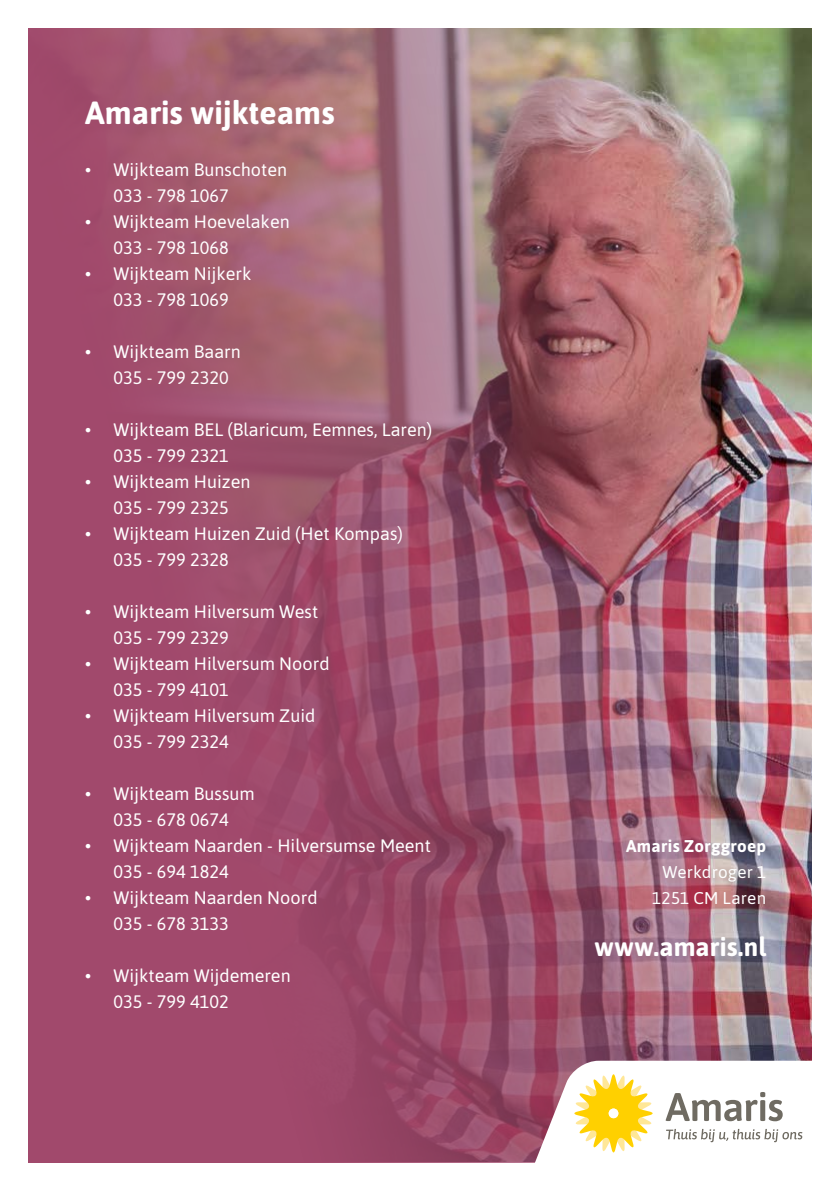
<style>
.page{position:relative;width:840px;height:1191px;background:#fff}
.page>*{position:absolute;margin:0;border:0;box-sizing:border-box;transform-origin:0 0}
.t1{font:700 32px "Asap";color:#fff}
.t2{font:700 26px "Asap";letter-spacing:.005em;color:#fff}
.t3{font:18px/26px "Asap";color:#fff}
.t4{font:17px/26px "Asap";letter-spacing:.01em;color:#fff;text-align:right}
.t5{font:700 17px "Asap";letter-spacing:.02em;color:#fff}
</style>
<div class="page">
<img style="left:711px;top:28px;width:100px;height:1032px">
<img style="left:28px;top:28px;width:683px;height:1134px">
<svg style="left:514px;top:1060px;width:298px;height:103px"></svg>
<svg style="left:574px;top:1074px;width:79px;height:78px"></svg>
<div style="left:608px;top:1108px;width:10px;height:10px;background:#fff;border-radius:50%"></div>
<svg style="left:665px;top:1092px;width:117px;height:29px"></svg>
<svg style="left:665px;top:1128px;width:136px;height:14px"></svg>
<h1 class="t1" style="left:85px;top:90px;width:251px">Amaris wijkteams</h1>
<p class="t3" style="left:113px;top:156px;width:175px;text-indent:-28px">• Wijkteam Bunschoten<br>033 - 798 1067</p>
<p class="t3" style="left:113px;top:208px;width:178px;text-indent:-28px">• Wijkteam Hoevelaken<br>033 - 798 1068</p>
<p class="t3" style="left:85px;top:260px;width:168px;text-align:center">• Wijkteam Nijkerk<br>033 - 798 1069</p>
<p class="t3" style="left:113px;top:338px;width:129px;text-indent:-28px">• Wijkteam Baarn<br>035 - 799 2320</p>
<p class="t3" style="left:113px;top:416px;width:320px;text-indent:-28px">• Wijkteam BEL (Blaricum, Eemnes, Laren)<br>035 - 799 2321</p>
<p class="t3" style="left:85px;top:468px;width:167px;text-align:center">• Wijkteam Huizen<br>035 - 799 2325</p>
<p class="t3" style="left:113px;top:520px;width:291px;text-indent:-28px">• Wijkteam Huizen Zuid (Het Kompas)<br>035 - 799 2328</p>
<p class="t3" style="left:113px;top:598px;width:206px;text-indent:-28px">• Wijkteam Hilversum West<br>035 - 799 2329</p>
<p class="t3" style="left:113px;top:650px;width:217px;text-indent:-28px">• Wijkteam Hilversum Noord<br>035 - 799 4101</p>
<p class="t3" style="left:113px;top:702px;width:203px;text-indent:-28px">• Wijkteam Hilversum Zuid<br>035 - 799 2324</p>
<p class="t3" style="left:85px;top:780px;width:171px;text-align:center">• Wijkteam Bussum<br>035 - 678 0674</p>
<p class="t3" style="left:113px;top:832px;width:318px;text-indent:-28px">• Wijkteam Naarden - Hilversumse Meent<br>035 - 694 1824</p>
<p class="t3" style="left:113px;top:884px;width:205px;text-indent:-28px">• Wijkteam Naarden Noord<br>035 - 678 3133</p>
<p class="t3" style="left:113px;top:962px;width:179px;text-indent:-28px">• Wijkteam Wijdemeren<br>035 - 799 4102</p>
<p class="t5" style="left:625px;top:834px;width:141px">Amaris Zorggroep</p>
<p class="t4" style="left:651px;top:858px;width:116px">Werkdroger 1<br>1251 CM Laren</p>
<h2 class="t2" style="left:594px;top:928px;width:173px">www.amaris.nl</h2>
</div>
